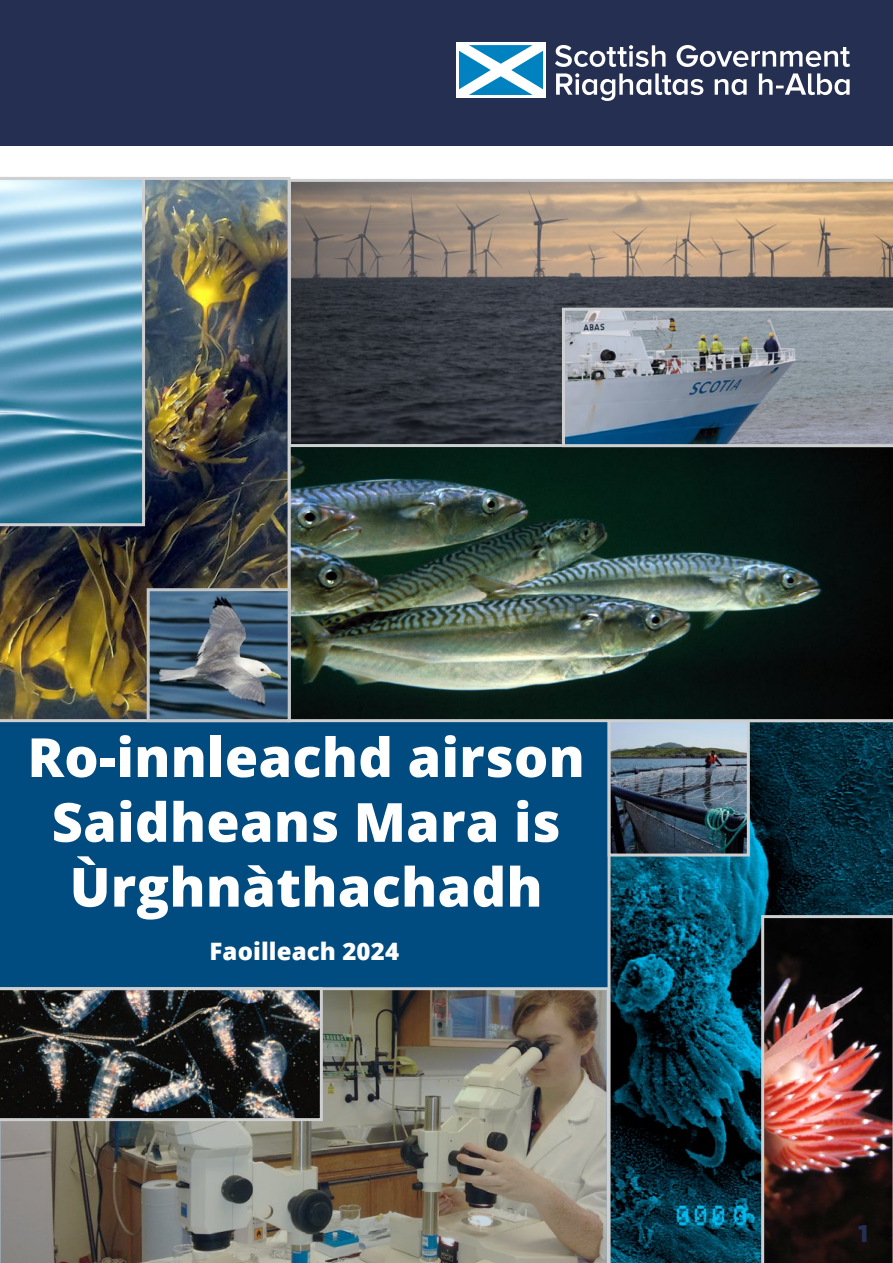
<style>
.page{position:relative;width:893px;height:1263px;background:#fff}
.page>*{position:absolute;margin:0;border:0;box-sizing:border-box;transform-origin:0 0}
.Head_1{font:800 54px/64.8px "Open Sans";letter-spacing:.005em;color:#fff;text-align:center}
.Head_1-2{font:800 24px "Open Sans";letter-spacing:.005em;color:#fff}
.t1{font:900 24px "Gotham";color:#252f51}
</style>
<div class="page">
<div style="left:0;top:721px;width:609px;height:268px;background:#004b7f"></div>
<img style="left:0;top:990px;width:606px;height:273px">
<svg style="left:608px;top:722px;width:285px;height:541px;background:#063a4c"></svg>
<img style="left:612px;top:723px;width:134px;height:129px">
<div style="left:608px;top:719px;width:142px;height:137px;border:3px solid #cecfd0"></div>
<svg style="left:291px;top:179px;width:602px;height:265px;background:#736962"></svg>
<div style="left:0;top:0;width:893px;height:145px;background:#252f51"></div>
<img style="left:291px;top:444px;width:602px;height:278px">
<div style="left:456px;top:43px;width:90px;height:55px;background:#fff"></div>
<svg style="left:459px;top:45px;width:84px;height:50px"></svg>
<svg style="left:556px;top:73px;width:294px;height:28px"></svg>
<svg style="left:555px;top:45px;width:295px;height:22px"></svg>
<img style="left:0;top:177px;width:291px;height:545px">
<img style="left:151px;top:592px;width:136px;height:126px">
<div style="left:147px;top:588px;width:144px;height:134px;border:3px solid #c3c6c9"></div>
<svg style="left:562px;top:308px;width:331px;height:139px;background:#88939f"></svg>
<img style="left:761px;top:915px;width:132px;height:348px">
<svg style="left:0;top:177px;width:145px;height:349px;background:#6ba3bd"></svg>
<img style="left:0;top:987px;width:323px;height:134px">
<h1 class="Head_1" style="left:27px;top:722px;width:559px">Ro-innleachd airson</h1>
<h1 class="Head_1" style="left:52px;top:787px;width:510px">Saidheans Mara is<br>Ùrghnàthachadh</h1>
<h1 class="Head_1-2" style="left:210px;top:933px;width:191px">Faoilleach 2024</h1>
<p class="t1" style="left:858px;top:1220px;width:12px">1</p>
</div>
